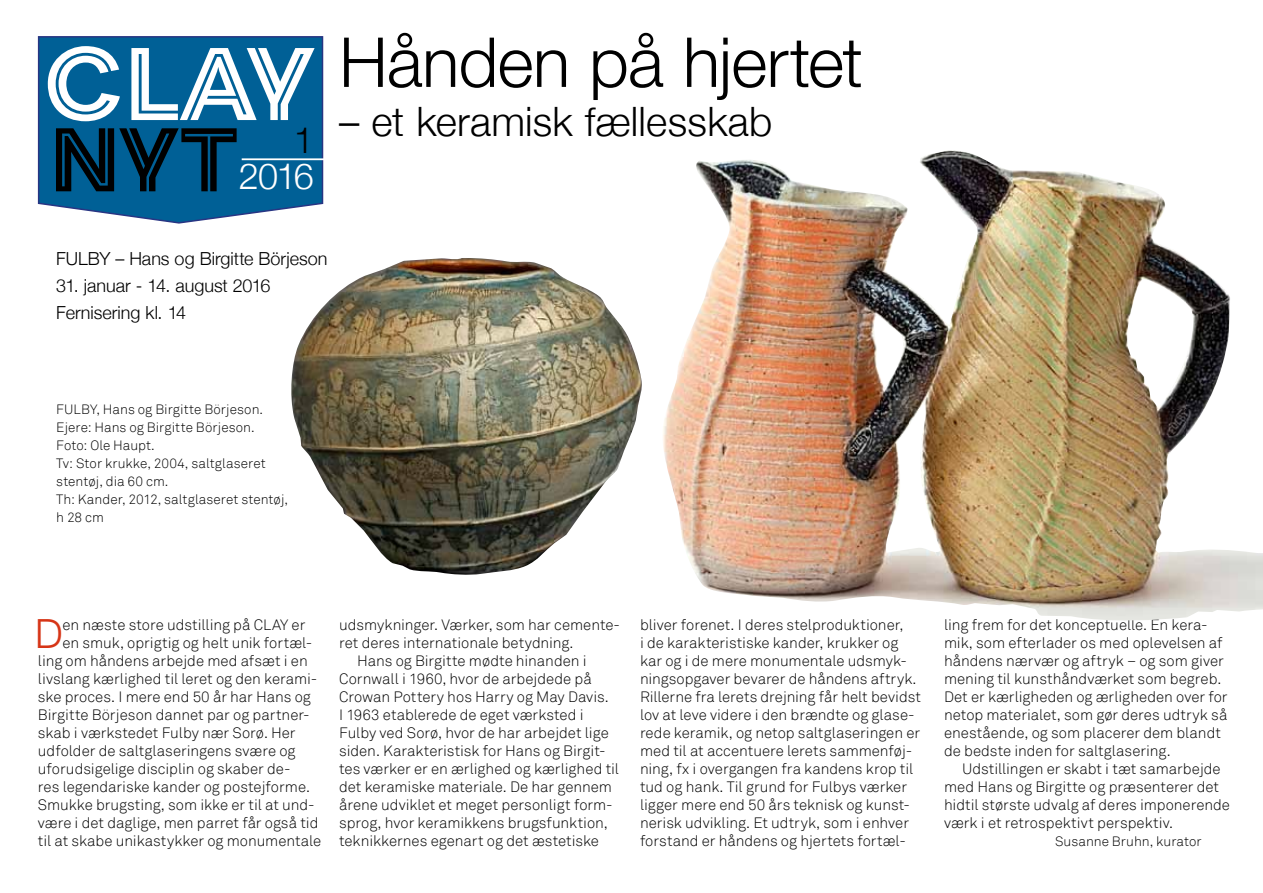
<style>
.page{position:relative;width:1263px;height:893px;background:#fff}
.page>*{position:absolute;margin:0;border:0;box-sizing:border-box;transform-origin:0 0}
.t1{font:96px "Clay";color:#fff}
.t2{font:84px "Clay";color:#000}
.t3{font:300 69px "Helvetica Neue";letter-spacing:-.01em;color:#000}
.t4{font:300 40.5px "Helvetica Neue";letter-spacing:.005em;color:#000}
.t5{font:300 40.2px "Helvetica Neue";color:#d63517}
.t6{font:300 36px "Helvetica Neue";color:#fff}
.t7{font:300 36px "Helvetica Neue";color:#000}
.t8{font:300 18px/27px "Helvetica Neue";color:#000}
.t9{font:300 15px/18px "Akkurat";color:#000}
.t10{font:300 13.5px/18px "Akkurat";letter-spacing:.005em;color:#000}
</style>
<div class="page">
<svg style="left:37px;top:36px;width:287px;height:188px;background:#10689b"></svg>
<hr style="left:242px;top:158px;width:82px;height:2px;background:#fff">
<img style="left:291px;top:258px;width:351px;height:317px">
<img style="left:663px;top:150px;width:600px;height:471px">
<h1 class="t1" style="left:44px;top:23px;width:271px">CLAY</h1>
<h2 class="t2" style="left:49px;top:107px;width:190px">NYT</h2>
<h3 class="t7" style="left:294px;top:111px;width:22px">1</h3>
<h3 class="t6" style="left:239px;top:147px;width:77px">2016</h3>
<h3 class="t3" style="left:339px;top:7px;width:525px">Hånden på hjertet</h3>
<h3 class="t4" style="left:339px;top:89px;width:435px">– et keramisk fællesskab</h3>
<p class="t8" style="left:56px;top:244px;width:273px">FULBY – Hans og Birgitte Börjeson</p>
<p class="t8" style="left:56px;top:271px;width:216px">31. januar - 14. august 2016<br>Fernisering kl. 14</p>
<p class="t10" style="left:56px;top:401px;width:233px">FULBY, Hans og Birgitte Börjeson.<br>Ejere: Hans og Birgitte Börjeson.<br>Foto: Ole Haupt.<br>Tv: Stor krukke, 2004, saltglaseret stentøj, dia 60 cm.<br>Th: Kander, 2012, saltglaseret stentøj, h 28 cm</p>
<h3 class="t5" style="left:35px;top:601px;width:29px">D</h3>
<p class="t9" style="left:63px;top:616px;width:244px">en næste store udstilling på CLAY er</p>
<p class="t9" style="left:63px;top:634px;width:251px">en smuk, oprigtig og helt unik fortæl-</p>
<p class="t9" style="left:38px;top:652px;width:271px">ling om håndens arbejde med afsæt i en</p>
<p class="t9" style="left:38px;top:670px;width:281px">livslang kærlighed til leret og den kerami-</p>
<p class="t9" style="left:38px;top:688px;width:275px">ske proces. I mere end 50 år har Hans og</p>
<p class="t9" style="left:38px;top:706px;width:273px">Birgitte Börjeson dannet par og partner-</p>
<p class="t9" style="left:38px;top:724px;width:259px">skab i værkstedet Fulby nær Sorø. Her</p>
<p class="t9" style="left:38px;top:742px;width:259px">udfolder de saltglaseringens svære og</p>
<p class="t9" style="left:38px;top:760px;width:254px">uforudsigelige disciplin og skaber de-</p>
<p class="t9" style="left:38px;top:778px;width:274px">res legendariske kander og postejforme.</p>
<p class="t9" style="left:38px;top:796px;width:278px">Smukke brugsting, som ikke er til at und-</p>
<p class="t9" style="left:38px;top:814px;width:282px">være i det daglige, men parret får også tid</p>
<p class="t9" style="left:38px;top:832px;width:285px">til at skabe unikastykker og monumentale</p>
<p class="t9" style="left:339px;top:616px;width:282px">udsmykninger. Værker, som har cemente-</p>
<p class="t9" style="left:339px;top:634px;width:236px">ret deres internationale betydning.</p>
<p class="t9" style="left:357px;top:652px;width:231px">Hans og Birgitte mødte hinanden i</p>
<p class="t9" style="left:339px;top:670px;width:254px">Cornwall i 1960, hvor de arbejdede på</p>
<p class="t9" style="left:339px;top:688px;width:271px">Crowan Pottery hos Harry og May Davis.</p>
<p class="t9" style="left:339px;top:706px;width:246px">I 1963 etablerede de eget værksted i</p>
<p class="t9" style="left:339px;top:724px;width:271px">Fulby ved Sorø, hvor de har arbejdet lige</p>
<p class="t9" style="left:339px;top:742px;width:268px">siden. Karakteristisk for Hans og Birgit-</p>
<p class="t9" style="left:339px;top:760px;width:281px">tes værker er en ærlighed og kærlighed til</p>
<p class="t9" style="left:339px;top:778px;width:274px">det keramiske materiale. De har gennem</p>
<p class="t9" style="left:339px;top:796px;width:275px">årene udviklet et meget personligt form-</p>
<p class="t9" style="left:339px;top:814px;width:270px">sprog, hvor keramikkens brugsfunktion,</p>
<p class="t9" style="left:339px;top:832px;width:261px">teknikkernes egenart og det æstetiske</p>
<p class="t9" style="left:640px;top:616px;width:282px">bliver forenet. I deres stelproduktioner,<br>i de karakteristiske kander, krukker og kar og i de mere monumentale udsmyk&shy;ningsopgaver bevarer de håndens aftryk.<br>Rillerne fra lerets drejning får helt bevidst lov at leve videre i den brændte og glase&shy;rede keramik, og netop saltglaseringen er med til at accentuere lerets sammenføj&shy;ning, fx i overgangen fra kandens krop til tud og hank. Til grund for Fulbys værker ligger mere end 50 års teknisk og kunst&shy;nerisk udvikling. Et udtryk, som i enhver forstand er håndens og hjertets fortæl-</p>
<p class="t9" style="left:944px;top:616px;width:285px">ling frem for det konceptuelle. En kera&shy;mik, som efterlader os med oplevelsen af håndens nærvær og aftryk – og som giver mening til kunsthåndværket som begreb.<br>Det er kærligheden og ærligheden over for netop materialet, som gør deres udtryk så enestående, og som placerer dem blandt de bedste inden for saltglasering.</p>
<p class="t9" style="left:944px;top:760px;width:287px;text-indent:18px">Udstillingen er skabt i tæt samarbejde med Hans og Birgitte og præsenterer det hidtil største udvalg af deres imponerende værk i et retrospektivt perspektiv.</p>
<p class="t10" style="left:1055px;top:833px;width:148px">Susanne Bruhn, kurator</p>
</div>
